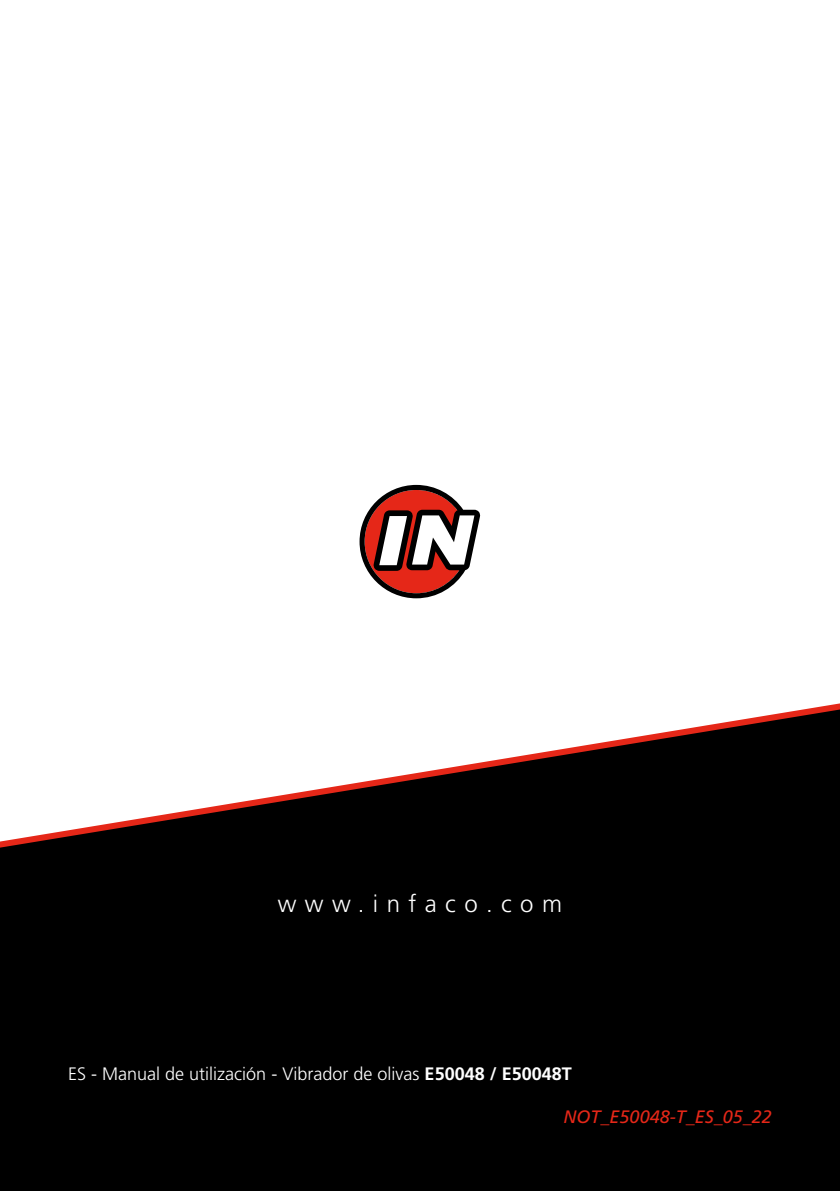
<style>
.page{position:relative;width:840px;height:1191px;background:#fff}
.page>*{position:absolute;margin:0;border:0;box-sizing:border-box;transform-origin:0 0}
.t1{font:300 24px "Frutiger Pro";letter-spacing:.35em;color:#fff}
.t2{font:300 18px "Frutiger Pro";color:#fff}
.t3{font:italic 18px "Frutiger Pro";color:#e52718}
.s1{font-weight:700}
</style>
<div class="page">
<svg style="left:0;top:703px;width:839px;height:488px;background:#272424"></svg>
<svg style="left:359px;top:485px;width:121px;height:113px"></svg>
<h1 class="t1" style="left:278px;top:889px;width:285px">www.infaco.com</h1>
<p class="t2" style="left:68px;top:1062px;width:505px">ES - Manual de utilización - Vibrador de olivas <span class="s1">E50048 / E50048T</span></p>
<p class="t3" style="left:563px;top:1106px;width:210px">NOT_E50048-T_ES_05_22</p>
</div>
